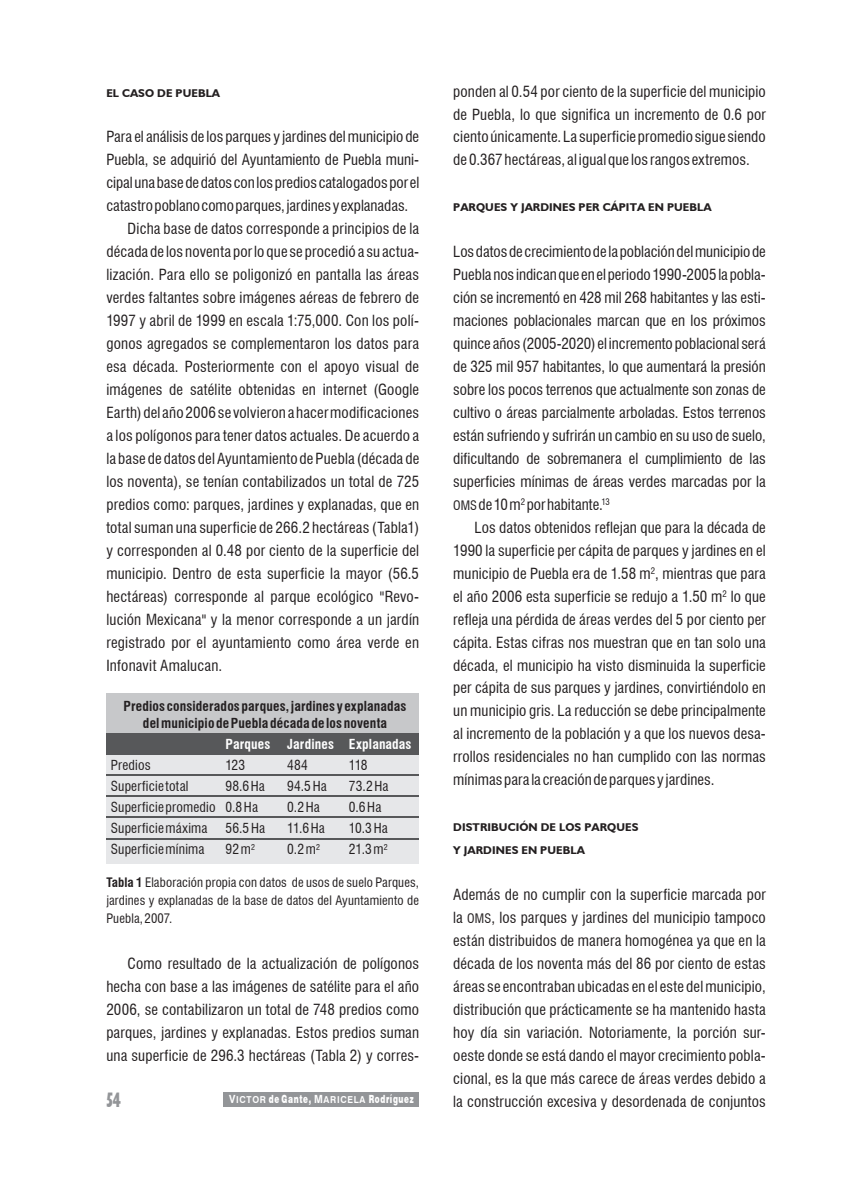
<style>
.page{position:relative;width:851px;height:1191px;background:#fff}
.page>*{position:absolute;margin:0;border:0;box-sizing:border-box;transform-origin:0 0}
.t1{font:700 condensed 21px "Humanist 521 BT Xtra";color:#939598;scale:.75 1}
.ATexto{font:condensed 15px/23px "Swiss 721 BT";letter-spacing:.005em;color:#231f20;text-align:justify}
.ATexto-2{font:condensed 13.5px "Swiss 721 BT";letter-spacing:.015em;color:#231f20}
.ATexto-3{font:700 condensed 13.5px "Swiss 721 BT";letter-spacing:.01em;color:#231f20}
.ATexto-4{font:700 condensed 13.5px "Swiss 721 BT";letter-spacing:.01em;color:#fff}
.ATexto-5{font:condensed 12.75px/18px "Swiss 721 BT";letter-spacing:.01em;color:#231f20;text-align:justify}
.ATexto-6{font:700 11.25px "Humanist 521 BT";letter-spacing:.01em;color:#231f20}
.t2{font:900 11.25px "Swiss 721 BT";letter-spacing:.085em;color:#fff;scale:.65 1}
.s1{font-weight:700}
.s2{font-family:"Swiss 721 BT Bold SC850";font-weight:400}
.s3{font-family:"Swiss 721 BT Bold SC850";font-weight:400;font-size:9.6px}
.s4{font-family:"Swiss 721 BT Roman Condensed SC850";font-stretch:normal;font-size:12.75px}
</style>
<div class="page">
<div style="left:106px;top:754px;width:313px;height:110px;background:#e6e7e9"></div>
<div style="left:106px;top:728px;width:313px;height:27px;background:#57585a"></div>
<hr style="left:106px;top:774px;width:313px;height:1px;background:#57585a">
<hr style="left:106px;top:795px;width:313px;height:1px;background:#57585a">
<hr style="left:106px;top:816px;width:313px;height:2px;background:#57585a">
<hr style="left:106px;top:838px;width:313px;height:1px;background:#57585a">
<div style="left:106px;top:693px;width:313px;height:40px;background:#c7c8ca"></div>
<div style="left:223px;top:1092px;width:196px;height:14px;background:#939598"></div>
<p class="ATexto-6" style="left:106px;top:86px;width:8px">ELCAS</p>
<p class="ATexto-6" style="left:145px;top:86px;width:69px">O DE PUEBLA</p>
<p class="ATexto" style="left:106px;top:125px;width:314px">Para el análisis de los parques y jardines del municipio de Puebla, se adquirió del Ayuntamiento de Puebla muni&shy;cipal una base de datos con los predios catalogados por el catastro poblano como parques, jardines y explanadas.</p>
<p class="ATexto" style="left:106px;top:217px;width:314px;text-indent:21px">Dicha base de datos corresponde a principios de la década de los noventa por lo que se procedió a su actua&shy;lización. Para ello se poligonizó en pantalla las áreas verdes faltantes sobre imágenes aéreas de febrero de 1997 y abril de 1999 en escala 1:75,000. Con los polí&shy;gonos agregados se complementaron los datos para esa década. Posteriormente con el apoyo visual de imágenes de satélite obtenidas en internet (Google Earth) del año 2006 se volvieron a hacer modificaciones a los polígonos para tener datos actuales. De acuerdo a la base de datos del Ayuntamiento de Puebla (década de los noventa), se tenían contabilizados un total de 725 predios como: parques, jardines y explanadas, que en total suman una superficie de 266.2 hectáreas (Tabla1) y corresponden al 0.48 por ciento de la superficie del municipio. Dentro de esta superficie la mayor (56.5 hectáreas) corresponde al parque ecológico "Revo&shy;lución Mexicana" y la menor corresponde a un jardín registrado por el ayuntamiento como área verde en Infonavit Amalucan.</p>
<p class="ATexto-3" style="left:123px;top:698px;width:284px">Predios considerados parques, jardines y explanadas</p>
<p class="ATexto-3" style="left:143px;top:714px;width:246px">del municipio de Puebla década de los noventa</p>
<p class="ATexto-4" style="left:225px;top:735px;width:187px">Parques Jardines Explanadas</p>
<p class="ATexto-2" style="left:111px;top:756px;width:41px">Predios</p>
<p class="ATexto-2" style="left:225px;top:756px;width:21px">123</p>
<p class="ATexto-2" style="left:287px;top:756px;width:22px">484</p>
<p class="ATexto-2" style="left:349px;top:756px;width:20px">118</p>
<p class="ATexto-2" style="left:111px;top:778px;width:79px">Superficie total</p>
<p class="ATexto-2" style="left:225px;top:778px;width:41px">98.6 Ha</p>
<p class="ATexto-2" style="left:287px;top:778px;width:41px">94.5 Ha</p>
<p class="ATexto-2" style="left:349px;top:778px;width:41px">73.2 Ha</p>
<p class="ATexto-2" style="left:111px;top:799px;width:149px">Superficie promedio 0.8 Ha</p>
<p class="ATexto-2" style="left:287px;top:799px;width:34px">0.2 Ha</p>
<p class="ATexto-2" style="left:349px;top:799px;width:34px">0.6 Ha</p>
<p class="ATexto-2" style="left:111px;top:820px;width:98px">Superficie máxima</p>
<p class="ATexto-2" style="left:225px;top:820px;width:41px">56.5 Ha</p>
<p class="ATexto-2" style="left:287px;top:820px;width:39px">11.6 Ha</p>
<p class="ATexto-2" style="left:349px;top:820px;width:40px">10.3 Ha</p>
<p class="ATexto-2" style="left:111px;top:841px;width:95px">Superficie mínima</p>
<p class="ATexto-2" style="left:225px;top:841px;width:31px">92 m<sup>2</sup></p>
<p class="ATexto-2" style="left:287px;top:841px;width:34px">0.2 m<sup>2</sup></p>
<p class="ATexto-2" style="left:349px;top:841px;width:40px">21.3 m<sup>2</sup></p>
<p class="ATexto-5" style="left:106px;top:873px;width:314px"><span class="s1">Tabla 1</span> Elaboración propia con datos de usos de suelo Parques, jardines y explanadas de la base de datos del Ayuntamiento de Puebla, 2007.</p>
<p class="ATexto" style="left:106px;top:952px;width:314px;text-indent:21px">Como resultado de la actualización de polígonos hecha con base a las imágenes de satélite para el año 2006, se contabilizaron un total de 748 predios como parques, jardines y explanadas. Estos predios suman una superficie de 296.3 hectáreas (Tabla 2) y corres-</p>
<h1 class="t1" style="left:106px;top:1086px;width:21px">54</h1>
<p class="t2" style="left:229px;top:1092px;width:285px"><span class="s2">V</span><span class="s3">ICTOR</span> de Gante, <span class="s2">M</span><span class="s3">ARICELA</span> Rodríguez</p>
<p class="ATexto" style="left:453px;top:80px;width:314px">ponden al 0.54 por ciento de la superficie del municipio de Puebla, lo que significa un incremento de 0.6 por ciento únicamente. La superficie promedio sigue siendo de 0.367 hectáreas, al igual que los rangos extremos.</p>
<p class="ATexto-6" style="left:453px;top:200px;width:81px">PARQUES Y JARD</p>
<p class="ATexto-6" style="left:549px;top:200px;width:156px">INESPERCÁPITA EN PUEBLA</p>
<p class="ATexto" style="left:453px;top:240px;width:314px">Los datos de crecimiento de la población del municipio de Puebla nos indican que en el periodo 1990-2005 la pobla&shy;ción se incrementó en 428 mil 268 habitantes y las esti&shy;maciones poblacionales marcan que en los próximos quince años (2005-2020) el incremento poblacional será de 325 mil 957 habitantes, lo que aumentará la presión sobre los pocos terrenos que actualmente son zonas de cultivo o áreas parcialmente arboladas. Estos terrenos están sufriendo y sufrirán un cambio en su uso de suelo, dificultando de sobremanera el cumplimiento de las superficies mínimas de áreas verdes marcadas por la <span class="s4">OMS</span> de 10 m<sup>2</sup> por habitante.<sup>13</sup></p>
<p class="ATexto" style="left:453px;top:516px;width:314px;text-indent:21px">Los datos obtenidos reflejan que para la década de 1990 la superficie per cápita de parques y jardines en el municipio de Puebla era de 1.58 m<sup>2</sup>, mientras que para el año 2006 esta superficie se redujo a 1.50 m<sup>2</sup> lo que refleja una pérdida de áreas verdes del 5 por ciento per cápita. Estas cifras nos muestran que en tan solo una década, el municipio ha visto disminuida la superficie per cápita de sus parques y jardines, convirtiéndolo en un municipio gris. La reducción se debe principalmente al incremento de la población y a que los nuevos desa&shy;rrollos residenciales no han cumplido con las normas mínimas para la creación de parques y jardines.</p>
<p class="ATexto-6" style="left:453px;top:820px;width:129px">DISTRIBUCIÓN DE LOSPAR</p>
<p class="ATexto-6" style="left:607px;top:820px;width:32px">QUES</p>
<p class="ATexto-6" style="left:453px;top:843px;width:24px">Y JARD</p>
<p class="ATexto-6" style="left:492px;top:843px;width:87px">INES EN PUEBLA</p>
<p class="ATexto" style="left:453px;top:883px;width:314px">Además de no cumplir con la superficie marcada por la <span class="s4">OMS</span>, los parques y jardines del municipio tampoco están distribuidos de manera homogénea ya que en la década de los noventa más del 86 por ciento de estas áreas se encontraban ubicadas en el este del municipio, distribución que prácticamente se ha mantenido hasta hoy día sin variación. Notoriamente, la porción sur&shy;oeste donde se está dando el mayor crecimiento pobla&shy;cional, es la que más carece de áreas verdes debido a la construcción excesiva y desordenada de conjuntos</p>
</div>
